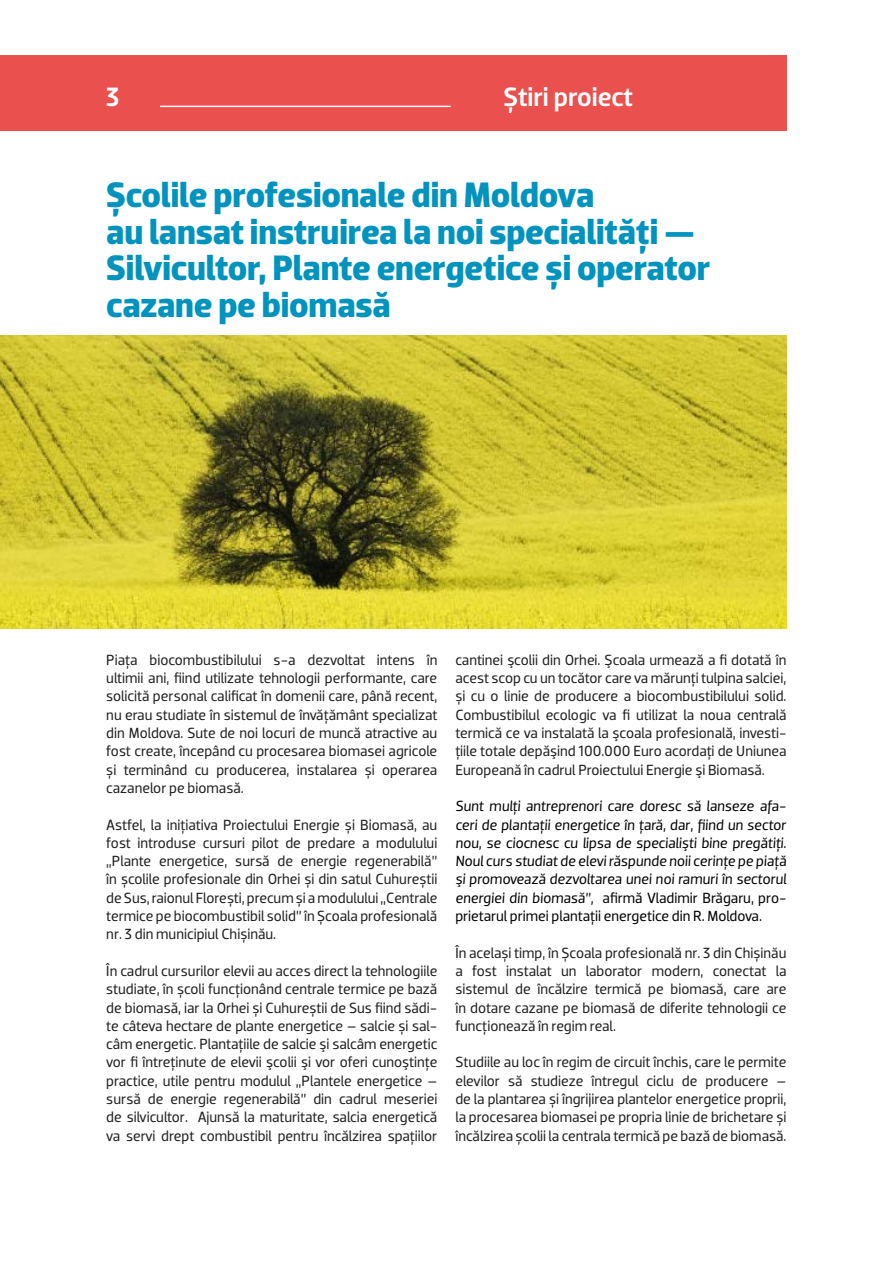
<style>
.page{position:relative;width:893px;height:1263px;background:#fff}
.page>*{position:absolute;margin:0;border:0;box-sizing:border-box;transform-origin:0 0}
.t1{font:700 36px/36.6px "Dobra";letter-spacing:-.01em;color:#0093be}
.t2{font:500 27px "Dobra";color:#fff}
.t3{font:15px/18.3px "Dobra";color:#1f1f1f;text-align:justify}
.t4{font:italic 15px/18.3px "Dobra";color:#000;text-align:justify}
.s1{font-style:normal}
</style>
<div class="page">
<div style="left:0;top:55px;width:786px;height:75px;background:#e9504e"></div>
<hr style="left:160px;top:106px;width:291px;height:1px;background:#fff">
<img style="left:0;top:335px;width:786px;height:293px">
<h2 class="t2" style="left:106px;top:81px;width:15px">3</h2>
<h2 class="t2" style="left:503px;top:81px;width:131px">Știri proiect</h2>
<h1 class="t1" style="left:106px;top:177px;width:606px">Școlile profesionale din Moldova<br>au lansat instruirea la noi specialități — Silvicultor, Plante energetice și operator cazane pe biomasă</h1>
<p class="t3" style="left:106px;top:651px;width:333px">Piața biocombustibilului s-a dezvoltat intens în ultimii ani, fiind utilizate tehnologii performante, care solicită personal calificat în domenii care, până recent, nu erau studiate în sistemul de învățământ specializat din Moldova. Sute de noi locuri de muncă atractive au fost create, începând cu procesarea biomasei agricole și terminând cu producerea, instalarea și operarea cazanelor pe biomasă.</p>
<p class="t3" style="left:106px;top:815px;width:333px">Astfel, la inițiativa Proiectului Energie și Biomasă, au fost introduse cursuri pilot de predare a modulului „Plante energetice, sursă de energie regenerabilă” în școlile profesionale din Orhei și din satul Cuhureștii de Sus, raionul Florești, precum și a modulului „Centrale termice pe biocombustibil solid” în Școala profesională nr. 3 din municipiul Chișinău.</p>
<p class="t3" style="left:106px;top:962px;width:333px">În cadrul cursurilor elevii au acces direct la tehnologiile studiate, în școli funcționând centrale termice pe bază de biomasă, iar la Orhei și Cuhureștii de Sus fiind sădi&shy;te câteva hectare de plante energetice – salcie și sal&shy;câm energetic. Plantaţiile de salcie şi salcâm energetic vor fi întreţinute de elevii şcolii şi vor oferi cunoştinţe practice, utile pentru modulul „Plantele energetice – sursă de energie regenerabilă” din cadrul meseriei de silvicultor. Ajunsă la maturitate, salcia energetică va servi drept combustibil pentru încălzirea spaţiilor</p>
<p class="t3" style="left:455px;top:651px;width:333px">cantinei şcolii din Orhei. Şcoala urmează a fi dotată în acest scop cu un tocător care va mărunţi tulpina salciei, și cu o linie de producere a biocombustibilului solid.<br>Combustibilul ecologic va fi utilizat la noua centrală termică ce va instalată la şcoala profesională, investi&shy;ţiile totale depăşind 100.000 Euro acordaţi de Uniunea Europeană în cadrul Proiectului Energie şi Biomasă.</p>
<p class="t4" style="left:455px;top:797px;width:333px">Sunt mulţi antreprenori care doresc să lanseze afa&shy;ceri de plantaţii energetice în ţară, dar, fiind un sector nou, se ciocnesc cu lipsa de specialişti bine pregătiţi.<br>Noul curs studiat de elevi răspunde noii cerinţe pe piaţă şi promovează dezvoltarea unei noi ramuri în sectorul energiei din biomasă”, <span class="s1">afirmă Vladimir Brăgaru, pro&shy;prietarul primei plantaţii energetice din R. Moldova.</span></p>
<p class="t3" style="left:455px;top:943px;width:333px">În același timp, în Școala profesională nr. 3 din Chișinău a fost instalat un laborator modern, conectat la sistemul de încălzire termică pe biomasă, care are în dotare cazane pe biomasă de diferite tehnologii ce funcționează în regim real.</p>
<p class="t3" style="left:455px;top:1053px;width:333px">Studiile au loc în regim de circuit închis, care le permite elevilor să studieze întregul ciclu de producere – de la plantarea și îngrijirea plantelor energetice proprii, la procesarea biomasei pe propria linie de brichetare și încălzirea școlii la centrala termică pe bază de biomasă.</p>
</div>
